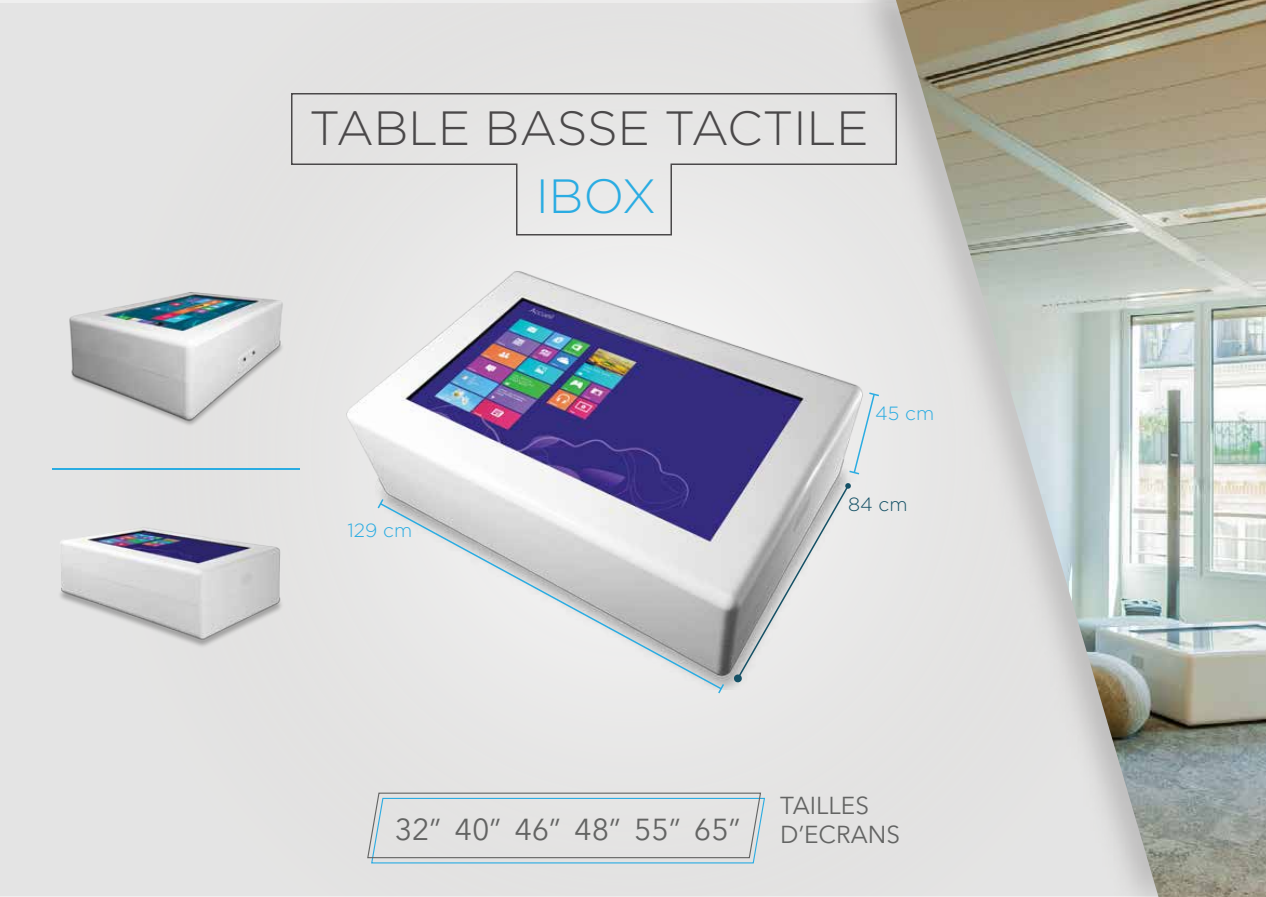
<style>
.page{position:relative;width:1266px;height:897px;background:#fff}
.page>*{position:absolute;margin:0;border:0;box-sizing:border-box;transform-origin:0 0}
.t1{font:300 48px "Gotham";color:#4a4849}
.t2{font:300 48px "Gotham";color:#2aace2}
.t3{font:30.15px "Avenir Next LT Pro";color:#636463}
.t4{font:24.3px "Avenir Next LT Pro";color:#636463}
.t5{font:300 19.05px "Gotham";color:#2aace2}
.t6{font:300 19.05px "Gotham";color:#155166}
</style>
<div class="page">
<div style="left:0;top:3px;width:1266px;height:894px;background:#e4e4e4"></div>
<img style="left:346px;top:261px;width:516px;height:428px">
<img style="left:60px;top:527px;width:222px;height:120px">
<img style="left:69px;top:292px;width:214px;height:133px">
<hr style="left:52px;top:468px;width:248px;height:2px;background:#2aace2">
<img style="left:896px;top:0;width:370px;height:897px">
<svg style="left:291px;top:92px;width:607px;height:144px"></svg>
<svg style="left:849px;top:392px;width:30px;height:82px"></svg>
<svg style="left:379px;top:502px;width:344px;height:187px"></svg>
<svg style="left:378px;top:499px;width:6px;height:9px"></svg>
<svg style="left:718px;top:684px;width:6px;height:9px"></svg>
<svg style="left:733px;top:483px;width:118px;height:200px"></svg>
<svg style="left:367px;top:792px;width:398px;height:72px"></svg>
<h1 class="t1" style="left:309px;top:98px;width:561px">TABLE BASSE TACTILE</h1>
<h1 class="t2" style="left:536px;top:165px;width:122px">IBOX</h1>
<p class="t5" style="left:875px;top:401px;width:61px">45 cm</p>
<p class="t5" style="left:348px;top:518px;width:66px">129 cm</p>
<p class="t6" style="left:848px;top:493px;width:61px">84 cm</p>
<p class="t4" style="left:780px;top:791px;width:90px">TAILLES</p>
<p class="t3" style="left:395px;top:811px;width:347px">32” 40” 46” 48” 55” 65”</p>
<p class="t4" style="left:780px;top:820px;width:121px">D’ECRANS</p>
</div>
